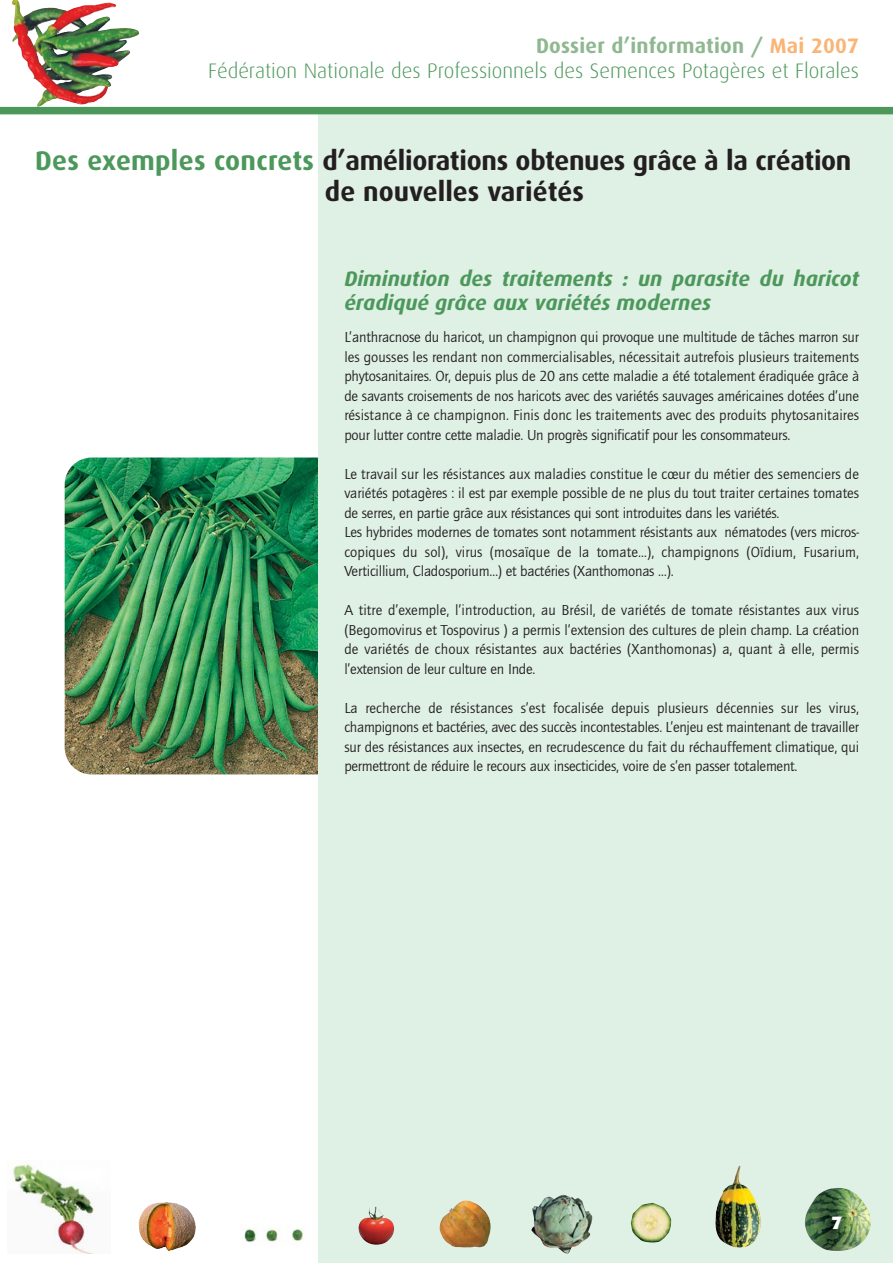
<style>
.page{position:relative;width:893px;height:1263px;background:#fff}
.page>*{position:absolute;margin:0;border:0;box-sizing:border-box;transform-origin:0 0}
.t1{font:700 27px/31.5px "Dax";letter-spacing:-.01em;color:#231f20}
.t2{font:300 21px/24.9px "Dax";color:#4c985b;text-align:right}
.t3{font:italic 700 21px/24px "Dax";color:#4c985b}
.t4{font:900 18px "Dax";color:#fff}
.t5{font:15px/19.5px "Quay Itc T";letter-spacing:-.01em;color:#231f20;text-align:justify}
.s1{font-weight:700;color:#8fb891}
.s2{font-weight:700;color:#f9b476}
.s3{color:#4c985b}
</style>
<div class="page">
<img style="left:65px;top:458px;width:254px;height:316px">
<div style="left:319px;top:111px;width:573px;height:1152px;background:#dff0e5"></div>
<img style="left:368px;top:1206px;width:17px;height:12px">
<img style="left:442px;top:1207px;width:49px;height:40px">
<img style="left:531px;top:1194px;width:61px;height:60px">
<img style="left:630px;top:1203px;width:42px;height:40px">
<img style="left:244px;top:1228px;width:60px;height:15px">
<img style="left:805px;top:1188px;width:65px;height:63px">
<img style="left:715px;top:1165px;width:45px;height:83px">
<img style="left:12px;top:1162px;width:83px;height:92px">
<img style="left:139px;top:1202px;width:57px;height:49px">
<img style="left:12px;top:0;width:128px;height:107px">
<div style="left:0;top:107px;width:892px;height:7px;background:#4c985b"></div>
<h2 class="t2" style="left:208px;top:34px;width:652px"><span class="s1">Dossier d’information /</span> <span class="s2">Mai 2007<br></span>Fédération Nationale des Professionnels des Semences Potagères et Florales</h2>
<h1 class="t1" style="left:325px;top:146px;width:528px;text-indent:-290px"><span class="s3">Des exemples concrets</span> d’améliorations obtenues grâce à la création de nouvelles variétés</h1>
<h2 class="t3" style="left:344px;top:268px;width:516px">Diminution des traitements : un parasite du haricot éradiqué grâce aux variétés modernes</h2>
<p class="t5" style="left:344px;top:329px;width:516px">L’anthracnose du haricot, un champignon qui provoque une multitude de tâches marron sur les gousses les rendant non commercialisables, nécessitait autrefois plusieurs traitements phytosanitaires. Or, depuis plus de 20 ans cette maladie a été totalement éradiquée grâce à de savants croisements de nos haricots avec des variétés sauvages américaines dotées d’une résistance à ce champignon. Finis donc les traitements avec des produits phytosanitaires pour lutter contre cette maladie. Un progrès significatif pour les consommateurs.</p>
<p class="t5" style="left:344px;top:466px;width:516px;text-align:left">Le travail sur les résistances aux maladies constitue le cœur du métier des semenciers de variétés potagères : il est par exemple possible de ne plus du tout traiter certaines tomates de serres, en partie grâce aux résistances qui sont introduites dans les variétés.<br>Les hybrides modernes de tomates sont notamment résistants aux nématodes (vers micros&shy;copiques du sol), virus (mosaïque de la tomate…), champignons (Oïdium, Fusarium, Verticillium, Cladosporium…) et bactéries (Xanthomonas …).</p>
<p class="t5" style="left:344px;top:602px;width:516px">A titre d’exemple, l’introduction, au Brésil, de variétés de tomate résistantes aux virus (Begomovirus et Tospovirus ) a permis l’extension des cultures de plein champ. La création de variétés de choux résistantes aux bactéries (Xanthomonas) a, quant à elle, permis l’extension de leur culture en Inde.</p>
<p class="t5" style="left:344px;top:700px;width:516px">La recherche de résistances s’est focalisée depuis plusieurs décennies sur les virus, champignons et bactéries, avec des succès incontestables. L’enjeu est maintenant de travailler sur des résistances aux insectes, en recrudescence du fait du réchauffement climatique, qui permettront de réduire le recours aux insecticides, voire de s’en passer totalement.</p>
<p class="t4" style="left:831px;top:1214px;width:12px">7</p>
</div>
